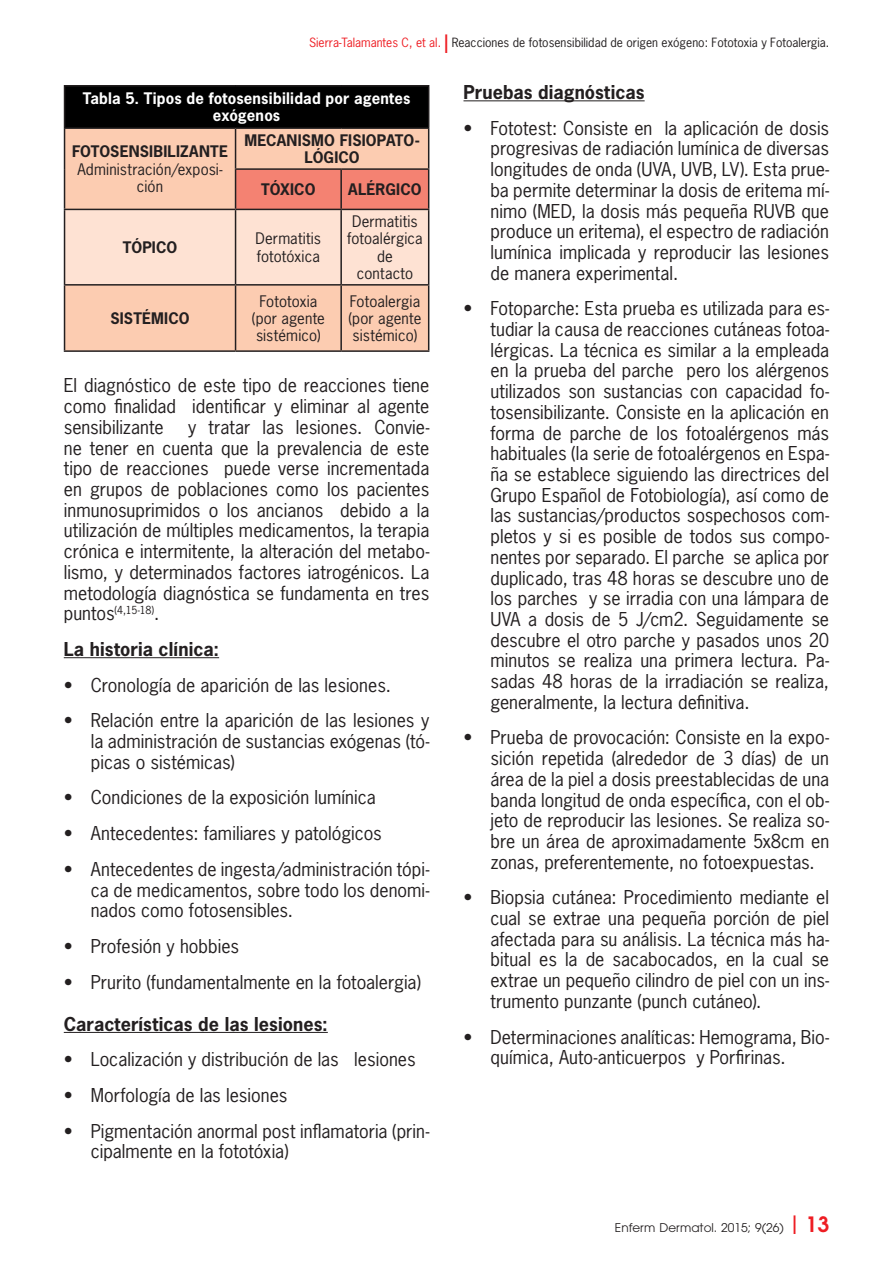
<style>
.page{position:relative;width:893px;height:1263px;background:#fff}
.page>*{position:absolute;margin:0;border:0;box-sizing:border-box;transform-origin:0 0}
.t1{font:600 21px "Avant Garde";color:#ee1d23}
.t2{font:18px/20.7px "News Gothic Std";color:#231f20;text-align:justify}
.t3{font:700 18px "News Gothic Std";letter-spacing:.005em;color:#231f20}
.t4{font:15px/17.2px "News Gothic Std";letter-spacing:.01em;color:#231f20;text-align:center}
.t5{font:700 15px/17.2px "News Gothic Std";letter-spacing:.01em;color:#231f20;text-align:center}
.t6{font:700 15px/17.2px "News Gothic Std";letter-spacing:.015em;color:#fff;text-align:center}
.t7{font:12px "News Gothic Std";color:#231f20}
.t8{font:12px "Avant Garde";color:#231f20}
.t9{font:12px "News Gothic Std";color:#ee1d23}
.t10{font:10.5px "News Gothic Std";color:#231f20}
.s1{font-size:18px}
</style>
<div class="page">
<hr style="left:463px;top:100px;width:182px;height:1px;background:#231f20">
<div style="left:65px;top:86px;width:364px;height:42px;background:#000"></div>
<div style="left:65px;top:129px;width:363px;height:221px;background:#fcccb1"></div>
<svg style="left:65px;top:169px;width:363px;height:115px"></svg>
<hr style="left:64px;top:85px;width:172px;height:2px;background:#231f20">
<hr style="left:64px;top:87px;width:1px;height:40px;background:#231f20">
<hr style="left:236px;top:85px;width:105px;height:2px;background:#231f20">
<hr style="left:341px;top:85px;width:88px;height:2px;background:#231f20">
<hr style="left:428px;top:87px;width:1px;height:40px;background:#231f20">
<hr style="left:64px;top:127px;width:172px;height:2px;background:#231f20">
<hr style="left:64px;top:129px;width:1px;height:40px;background:#231f20">
<hr style="left:236px;top:127px;width:105px;height:2px;background:#231f20">
<hr style="left:235px;top:129px;width:1px;height:39px;background:#231f20">
<hr style="left:341px;top:127px;width:88px;height:2px;background:#231f20">
<hr style="left:428px;top:129px;width:1px;height:39px;background:#231f20">
<hr style="left:64px;top:169px;width:1px;height:40px;background:#231f20">
<hr style="left:235px;top:168px;width:106px;height:2px;background:#231f20">
<hr style="left:235px;top:170px;width:1px;height:39px;background:#231f20">
<hr style="left:341px;top:168px;width:88px;height:2px;background:#231f20">
<hr style="left:340px;top:170px;width:2px;height:39px;background:#231f20">
<hr style="left:428px;top:170px;width:1px;height:39px;background:#231f20">
<hr style="left:64px;top:209px;width:172px;height:1px;background:#231f20">
<hr style="left:64px;top:210px;width:1px;height:74px;background:#231f20">
<hr style="left:236px;top:209px;width:105px;height:1px;background:#231f20">
<hr style="left:235px;top:210px;width:1px;height:74px;background:#231f20">
<hr style="left:341px;top:209px;width:88px;height:1px;background:#231f20">
<hr style="left:340px;top:210px;width:2px;height:74px;background:#231f20">
<hr style="left:428px;top:210px;width:1px;height:74px;background:#231f20">
<hr style="left:64px;top:284px;width:172px;height:2px;background:#231f20">
<hr style="left:64px;top:286px;width:1px;height:64px;background:#231f20">
<hr style="left:236px;top:284px;width:105px;height:2px;background:#231f20">
<hr style="left:235px;top:286px;width:1px;height:64px;background:#231f20">
<hr style="left:341px;top:284px;width:88px;height:2px;background:#231f20">
<hr style="left:340px;top:286px;width:2px;height:64px;background:#231f20">
<hr style="left:428px;top:286px;width:1px;height:64px;background:#231f20">
<hr style="left:64px;top:350px;width:172px;height:2px;background:#231f20">
<hr style="left:236px;top:350px;width:105px;height:2px;background:#231f20">
<hr style="left:341px;top:350px;width:88px;height:2px;background:#231f20">
<hr style="left:64px;top:657px;width:155px;height:1px;background:#231f20">
<hr style="left:64px;top:1032px;width:264px;height:1px;background:#231f20">
<p class="t9" style="left:309px;top:35px;width:134px">Sierra-Talamantes C, et al.</p>
<p class="t7" style="left:452px;top:35px;width:379px">Reacciones de fotosensibilidad de origen exógeno: Fototoxia y Fotoalergia.</p>
<p class="t6" style="left:83px;top:90px;width:329px">Tabla 5. Tipos de fotosensibilidad por agentes exógenos</p>
<p class="t5" style="left:72px;top:143px;width:157px">FOTOSENSIBILIZANTE</p>
<p class="t4" style="left:77px;top:160px;width:147px">Administración/exposi&shy;ción</p>
<p class="t5" style="left:244px;top:131px;width:177px">MECANISMO FISIOPATO-<br>LÓGICO</p>
<p class="t5" style="left:261px;top:181px;width:56px">TÓXICO</p>
<p class="t5" style="left:348px;top:181px;width:75px">ALÉRGICO</p>
<p class="t5" style="left:123px;top:238px;width:56px">TÓPICO</p>
<p class="t4" style="left:256px;top:230px;width:67px;text-align:left">Dermatitis fototóxica</p>
<p class="t4" style="left:347px;top:213px;width:77px">Dermatitis fotoalérgica de contacto</p>
<p class="t4" style="left:252px;top:292px;width:75px">Fototoxia (por agente sistémico)</p>
<p class="t4" style="left:348px;top:292px;width:75px;text-align:justify">Fotoalergia (por agente sistémico)</p>
<p class="t2" style="left:64px;top:375px;width:367px">El diagnóstico de este tipo de reacciones tiene como finalidad identificar y eliminar al agente sensibilizante</p>
<p class="t5" style="left:110px;top:309px;width:81px">SISTÉMICO</p>
<p class="t2" style="left:64px;top:417px;width:367px;text-indent:124px">y tratar las lesiones. Convie&shy;ne tener en cuenta que la prevalencia de este tipo de reacciones puede verse incrementada en grupos de poblaciones como los pacientes inmunosuprimidos o los ancianos debido a la utilización de múltiples medicamentos, la terapia crónica e intermitente, la alteración del metabo&shy;lismo, y determinados factores iatrogénicos. La metodología diagnóstica se fundamenta en tres</p>
<p class="t10" style="left:64px;top:603px;width:97px"><span class="s1">puntos</span>(4,15-18)<span class="s1">.</span></p>
<p class="t3" style="left:64px;top:637px;width:157px">La historia clínica:</p>
<p class="t2" style="left:64px;top:674px;width:329px">• Cronología de aparición de las lesiones.</p>
<p class="t2" style="left:91px;top:710px;width:340px;text-indent:-27px">• Relación entre la aparición de las lesiones y la administración de sustancias exógenas (tó&shy;picas o sistémicas)</p>
<p class="t2" style="left:64px;top:787px;width:314px">• Condiciones de la exposición lumínica</p>
<p class="t2" style="left:64px;top:823px;width:320px">• Antecedentes: familiares y patológicos</p>
<p class="t2" style="left:91px;top:858px;width:340px;text-indent:-27px">• Antecedentes de ingesta/administración tópi&shy;ca de medicamentos, sobre todo los denomi&shy;nados como fotosensibles.</p>
<p class="t2" style="left:64px;top:936px;width:177px">• Profesión y hobbies</p>
<p class="t2" style="left:64px;top:971px;width:359px">• Prurito (fundamentalmente en la fotoalergia)</p>
<p class="t3" style="left:64px;top:1012px;width:265px">Características de las lesiones:</p>
<p class="t2" style="left:64px;top:1049px;width:353px">• Localización y distribución de las lesiones</p>
<p class="t2" style="left:64px;top:1085px;width:225px">• Morfología de las lesiones</p>
<p class="t2" style="left:91px;top:1120px;width:340px;text-indent:-27px">• Pigmentación anormal post inflamatoria (prin&shy;cipalmente en la fototóxia)</p>
<p class="t3" style="left:463px;top:80px;width:183px">Pruebas diagnósticas</p>
<p class="t2" style="left:490px;top:117px;width:340px;text-indent:-27px">• Fototest: Consiste en la aplicación de dosis progresivas de radiación lumínica de diversas longitudes de onda (UVA, UVB, LV). Esta prue&shy;ba permite determinar la dosis de eritema mí&shy;nimo (MED, la dosis más pequeña RUVB que produce un eritema), el espectro de radiación lumínica implicada y reproducir las lesiones de manera experimental.</p>
<p class="t2" style="left:490px;top:298px;width:340px;text-indent:-27px">• Fotoparche: Esta prueba es utilizada para es&shy;tudiar la causa de reacciones cutáneas fotoa&shy;lérgicas. La técnica es similar a la empleada en la prueba del parche pero los alérgenos utilizados son sustancias con capacidad fo&shy;tosensibilizante. Consiste en la aplicación en forma de parche de los fotoalérgenos más habituales (la serie de fotoalérgenos en Espa&shy;ña se establece siguiendo las directrices del Grupo Español de Fotobiología), así como de las sustancias/productos sospechosos com&shy;pletos y si es posible de todos sus compo&shy;nentes por separado. El parche se aplica por duplicado, tras 48 horas se descubre uno de los parches y se irradia con una lámpara de UVA a dosis de 5 J/cm2. Seguidamente se descubre el otro parche y pasados unos 20 minutos se realiza una primera lectura. Pa&shy;sadas 48 horas de la irradiación se realiza, generalmente, la lectura definitiva.</p>
<p class="t2" style="left:490px;top:727px;width:340px;text-indent:-27px">• Prueba de provocación: Consiste en la expo&shy;sición repetida (alrededor de 3 días) de un área de la piel a dosis preestablecidas de una banda longitud de onda específica, con el ob&shy;jeto de reproducir las lesiones. Se realiza so&shy;bre un área de aproximadamente 5x8cm en zonas, preferentemente, no fotoexpuestas.</p>
<p class="t2" style="left:490px;top:887px;width:340px;text-indent:-27px">• Biopsia cutánea: Procedimiento mediante el cual se extrae una pequeña porción de piel afectada para su análisis. La técnica más ha&shy;bitual es la de sacabocados, en la cual se extrae un pequeño cilindro de piel con un ins&shy;trumento punzante (punch cutáneo).</p>
<p class="t2" style="left:490px;top:1026px;width:340px;text-indent:-27px">• Determinaciones analíticas: Hemograma, Bio&shy;química, Auto-anticuerpos y Porfirinas.</p>
<p class="t8" style="left:615px;top:1221px;width:170px">Enferm Dermatol. 2015; 9(26)</p>
<p class="t1" style="left:793px;top:1211px;width:38px">❘ 13</p>
</div>
